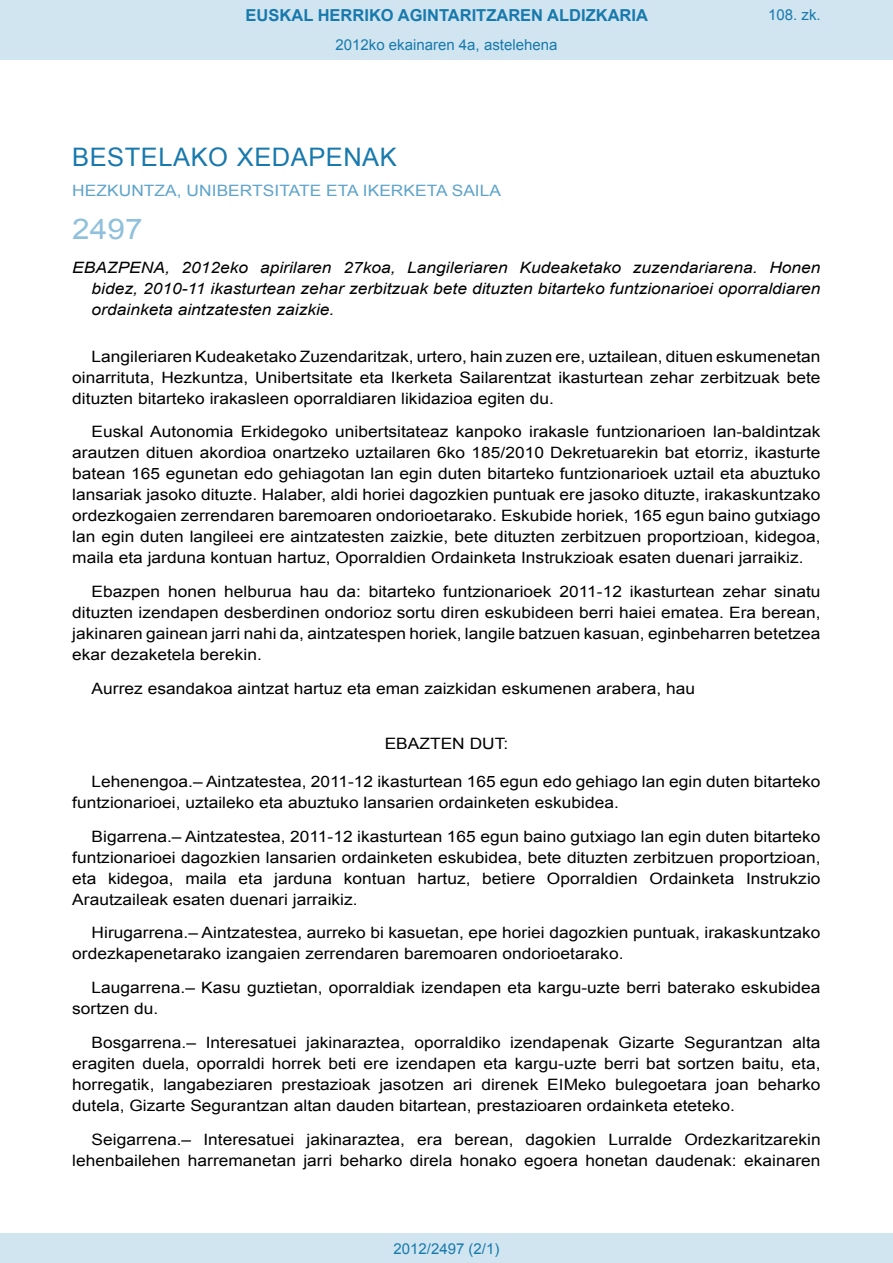
<style>
.page{position:relative;width:893px;height:1263px;background:#fff}
.page>*{position:absolute;margin:0;border:0;box-sizing:border-box;transform-origin:0 0}
.BOPVOrden{font:28.5px "Arial";color:#90c0db;scale:1.11 1}
.BOPVSeccion{font:25.5px "Arial";letter-spacing:.02em;color:#1879ad}
.t1{font:700 16.5px "Arial";color:#1879ad}
.BOPVDetalle{font:15.6px/21px "Arial";color:#000;text-align:justify;scale:1.11 1}
.BOPVTitulo{font:italic 15.6px/21px "Arial";color:#000;text-align:justify;scale:1.11 1}
.BOPVOrganismo{font:15.6px "Arial";letter-spacing:.005em;color:#5ea4ca;scale:1.11 1}
.BOPVClave{font:15.6px "Arial";color:#000;scale:1.11 1}
.Paginacion_Centro{font:15px "Arial";color:#1879ad}
</style>
<div class="page">
<div style="left:0;top:0;width:893px;height:60px;background:#d0e5f0"></div>
<div style="left:0;top:1233px;width:893px;height:30px;background:#d0e5f0"></div>
<p class="t1" style="left:246px;top:4px;width:404px">EUSKAL HERRIKO AGINTARITZAREN ALDIZKARIA</p>
<p class="Paginacion_Centro" style="left:336px;top:35px;width:223px">2012ko ekainaren 4a, astelehena</p>
<p class="Paginacion_Centro" style="left:768px;top:5px;width:54px">108. zk.</p>
<p class="BOPVSeccion" style="left:72px;top:141px;width:326px">BESTELAKO XEDAPENAK</p>
<p class="BOPVOrganismo" style="left:72px;top:181px;width:388px">HEZKUNTZA, UNIBERTSITATE ETA IKERKETA SAILA</p>
<p class="BOPVOrden" style="left:72px;top:211px;width:65px">2497</p>
<p class="BOPVTitulo" style="left:92px;top:257px;width:658px;text-indent:-19px">EBAZPENA, 2012eko apirilaren 27koa, Langileriaren Kudeaketako zuzendariarena. Honen bidez, 2010-11 ikasturtean zehar zerbitzuak bete dituzten bitarteko funtzionarioei oporraldiaren ordainketa aintzatesten zaizkie.</p>
<p class="BOPVDetalle" style="left:72px;top:346px;width:676px;text-indent:19px">Langileriaren Kudeaketako Zuzendaritzak, urtero, hain zuzen ere, uztailean, dituen eskumenetan oinarrituta, Hezkuntza, Unibertsitate eta Ikerketa Sailarentzat ikasturtean zehar zerbitzuak bete dituzten bitarteko irakasleen oporraldiaren likidazioa egiten du.</p>
<p class="BOPVDetalle" style="left:72px;top:421px;width:676px;text-indent:19px">Euskal Autonomia Erkidegoko unibertsitateaz kanpoko irakasle funtzionarioen lan-baldintzak arautzen dituen akordioa onartzeko uztailaren 6ko 185/2010 Dekretuarekin bat etorriz, ikasturte batean 165 egunetan edo gehiagotan lan egin duten bitarteko funtzionarioek uztail eta abuztuko lansariak jasoko dituzte. Halaber, aldi horiei dagozkien puntuak ere jasoko dituzte, irakaskuntzako ordezkogaien zerrendaren baremoaren ondorioetarako. Eskubide horiek, 165 egun baino gutxiago lan egin duten langileei ere aintzatesten zaizkie, bete dituzten zerbitzuen proportzioan, kidegoa, maila eta jarduna kontuan hartuz, Oporraldien Ordainketa Instrukzioak esaten duenari jarraikiz.</p>
<p class="BOPVDetalle" style="left:72px;top:581px;width:676px;text-indent:19px">Ebazpen honen helburua hau da: bitarteko funtzionarioek 2011-12 ikasturtean zehar sinatu dituzten izendapen desberdinen ondorioz sortu diren eskubideen berri haiei ematea. Era berean, jakinaren gainean jarri nahi da, aintzatespen horiek, langile batzuen kasuan, eginbeharren betetzea ekar dezaketela berekin.</p>
<p class="BOPVDetalle" style="left:92px;top:678px;width:545px">Aurrez esandakoa aintzat hartuz eta eman zaizkidan eskumenen arabera, hau</p>
<p class="BOPVClave" style="left:385px;top:733px;width:113px">EBAZTEN DUT:</p>
<p class="BOPVDetalle" style="left:72px;top:771px;width:676px;text-indent:19px">Lehenengoa.– Aintzatestea, 2011-12 ikasturtean 165 egun edo gehiago lan egin duten bitarteko funtzionarioei, uztaileko eta abuztuko lansarien ordainketen eskubidea.</p>
<p class="BOPVDetalle" style="left:72px;top:826px;width:676px;text-indent:19px">Bigarrena.– Aintzatestea, 2011-12 ikasturtean 165 egun baino gutxiago lan egin duten bitarteko funtzionarioei dagozkien lansarien ordainketen eskubidea, bete dituzten zerbitzuen proportzioan, eta kidegoa, maila eta jarduna kontuan hartuz, betiere Oporraldien Ordainketa Instrukzio Arautzaileak esaten duenari jarraikiz.</p>
<p class="BOPVDetalle" style="left:72px;top:922px;width:676px;text-indent:19px">Hirugarrena.– Aintzatestea, aurreko bi kasuetan, epe horiei dagozkien puntuak, irakaskuntzako ordezkapenetarako izangaien zerrendaren baremoaren ondorioetarako.</p>
<p class="BOPVDetalle" style="left:72px;top:977px;width:676px;text-indent:19px">Laugarrena.– Kasu guztietan, oporraldiak izendapen eta kargu-uzte berri baterako eskubidea sortzen du.</p>
<p class="BOPVDetalle" style="left:72px;top:1032px;width:676px;text-indent:19px">Bosgarrena.– Interesatuei jakinaraztea, oporraldiko izendapenak Gizarte Segurantzan alta eragiten duela, oporraldi horrek beti ere izendapen eta kargu-uzte berri bat sortzen baitu, eta, horregatik, langabeziaren prestazioak jasotzen ari direnek EIMeko bulegoetara joan beharko dutela, Gizarte Segurantzan altan dauden bitartean, prestazioaren ordainketa eteteko.</p>
<p class="BOPVDetalle" style="left:72px;top:1129px;width:676px;text-align:right">Seigarrena.– Interesatuei jakinaraztea, era berean, dagokien Lurralde Ordezkaritzarekin lehenbailehen harremanetan jarri beharko direla honako egoera honetan daudenak: ekainaren</p>
<p class="Paginacion_Centro" style="left:393px;top:1238px;width:107px">2012/2497 (2/1)</p>
</div>
